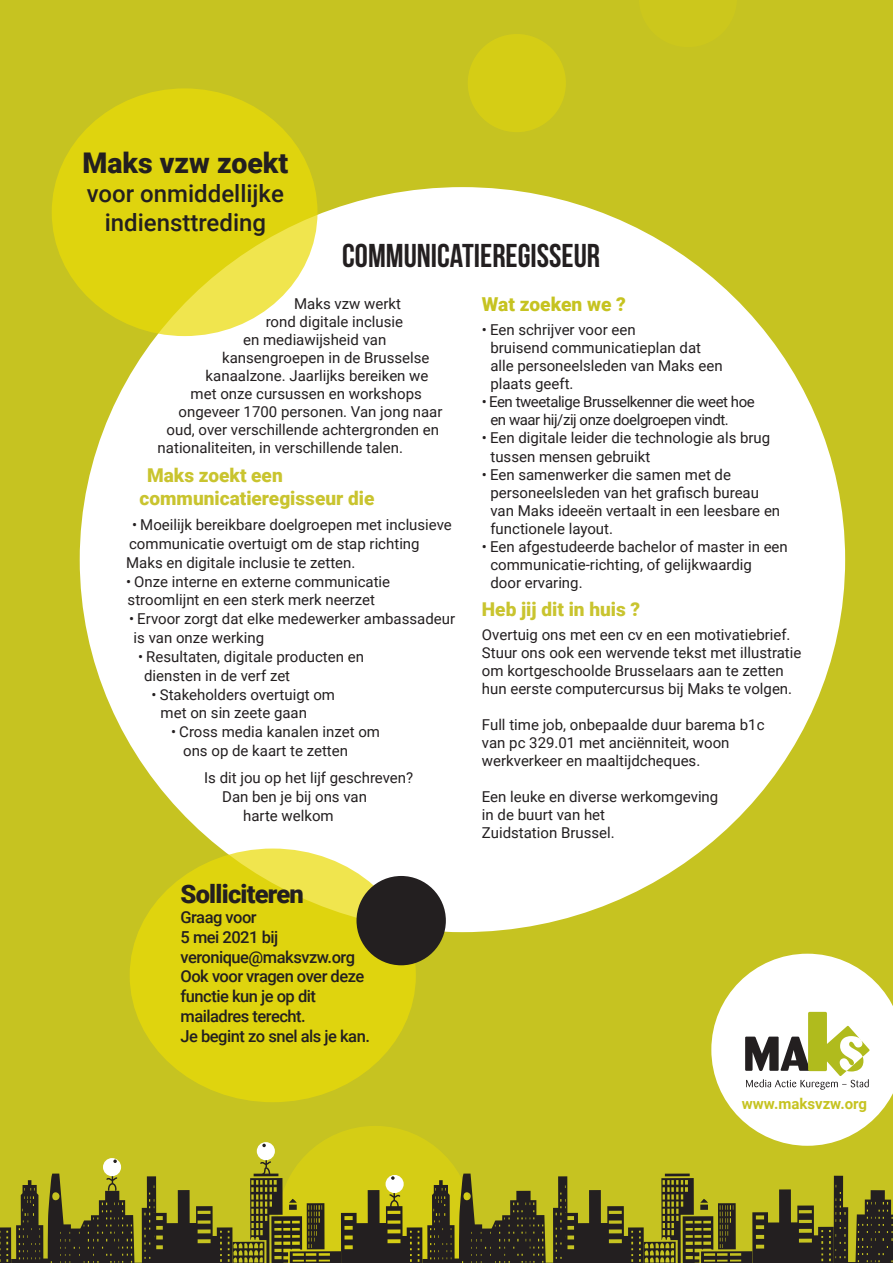
<style>
.page{position:relative;width:893px;height:1263px;background:#c6c321}
.page>*{position:absolute;margin:0;border:0;box-sizing:border-box;transform-origin:0 0}
.t1{font:700 33px "Bebas Neue";color:#231f20}
.t2{font:900 28.5px "Roboto";color:#231f20}
.t3{font:900 25.5px "Roboto";letter-spacing:-.03em;color:#231f20}
.t4{font:500 24px/28.8px "Roboto";color:#231f20;text-align:center}
.t5{font:900 19.2px "Roboto";color:#c6c321}
.t6{font:900 19.05px/22.8px "Roboto";color:#c9c42f}
.t7{font:500 16.5px/19.8px "Roboto";letter-spacing:-.03em;color:#231f20}
.t8{font:15px/18px "Roboto";color:#231f20}
.t9{font:15px/18px "Roboto";letter-spacing:-.03em;color:#231f20}
.t10{font:700 15px "Roboto";color:#c6c321}
</style>
<div class="page">
<div style="left:80px;top:187px;width:765px;height:745px;background:#fff;border-radius:50%"></div>
<svg style="left:52px;top:88px;width:265px;height:248px;background:#e1d617"></svg>
<div style="left:468px;top:34px;width:98px;height:98px;background:#d5cd15;border-radius:50%"></div>
<svg style="left:130px;top:848px;width:286px;height:254px;background:#e3d81e"></svg>
<div style="left:356px;top:876px;width:90px;height:89px;background:#231f20;border-radius:50%"></div>
<svg style="left:0;top:954px;width:893px;height:309px"></svg>
<h2 class="t2" style="left:82px;top:143px;width:207px">Maks vzw zoekt</h2>
<h3 class="t4" style="left:87px;top:178px;width:199px">voor onmiddellijke indiensttreding</h3>
<h1 class="t1" style="left:342px;top:238px;width:259px">COMMUNICATIEREGISSEUR</h1>
<p class="t8" style="left:294px;top:294px;width:108px">Maks vzw werkt</p>
<p class="t8" style="left:266px;top:312px;width:139px">rond digitale inclusie</p>
<p class="t8" style="left:243px;top:330px;width:145px">en mediawijsheid van</p>
<p class="t8" style="left:222px;top:348px;width:209px">kansengroepen in de Brusselse</p>
<p class="t8" style="left:206px;top:366px;width:224px">kanaalzone. Jaarlijks bereiken we</p>
<p class="t8" style="left:191px;top:384px;width:233px">met onze cursussen en workshops</p>
<p class="t8" style="left:179px;top:402px;width:265px">ongeveer 1700 personen. Van jong naar</p>
<p class="t8" style="left:167px;top:420px;width:274px">oud, over verschillende achtergronden en</p>
<p class="t8" style="left:158px;top:438px;width:247px">nationaliteiten, in verschillende talen.</p>
<p class="t6" style="left:140px;top:463px;width:236px;text-indent:8px">Maks zoekt een communicatieregisseur die</p>
<p class="t8" style="left:126px;top:515px;width:327px;line-height:18.9px;text-indent:6px">• Moeilijk bereikbare doelgroepen met inclusieve communicatie overtuigt om de stap richting<br>Maks en digitale inclusie te zetten.</p>
<p class="t8" style="left:126px;top:571px;width:266px;line-height:18.9px">• Onze interne en externe communicatie stroomlijnt en een sterk merk neerzet</p>
<p class="t8" style="left:134px;top:609px;width:323px;line-height:18.9px;text-indent:-4px">• Ervoor zorgt dat elke medewerker ambassadeur is van onze werking</p>
<p class="t8" style="left:144px;top:647px;width:221px;line-height:18.8px;text-indent:-6px">• Resultaten, digitale producten en diensten in de verf zet</p>
<p class="t8" style="left:161px;top:684px;width:176px;line-height:18.9px;text-indent:-9px">• Stakeholders overtuigt om met on sin zeete gaan</p>
<p class="t8" style="left:183px;top:722px;width:198px;line-height:18.8px;text-indent:-12px">• Cross media kanalen inzet om ons op de kaart te zetten</p>
<p class="t8" style="left:204px;top:768px;width:211px">Is dit jou op het lijf geschreven?</p>
<p class="t8" style="left:222px;top:787px;width:146px">Dan ben je bij ons van</p>
<p class="t8" style="left:243px;top:806px;width:92px">harte welkom</p>
<h3 class="t3" style="left:180px;top:876px;width:125px">Solliciteren</h3>
<p class="t7" style="left:180px;top:906px;width:191px">Graag voor<br>5 mei 2021 bij veronique@maksvzw.org<br>Ook voor vragen over deze functie kun je op dit mailadres terecht.<br>Je begint zo snel als je kan.</p>
<p class="t5" style="left:482px;top:291px;width:146px">Wat zoeken we ?</p>
<p class="t8" style="left:490px;top:321px;width:234px;text-indent:-9px">• Een schrijver voor een<br>bruisend communicatieplan dat alle personeelsleden van Maks een plaats geeft.</p>
<p class="t9" style="left:490px;top:393px;width:266px;text-indent:-9px">• Een tweetalige Brusselkenner die weet hoe en waar hij/zij onze doelgroepen vindt.</p>
<p class="t8" style="left:490px;top:429px;width:281px;text-indent:-9px">• Een digitale leider die technologie als brug tussen mensen gebruikt</p>
<p class="t8" style="left:490px;top:465px;width:291px;text-indent:-9px">• Een samenwerker die samen met de personeelsleden van het grafisch bureau van Maks ideeën vertaalt in een leesbare en functionele layout.</p>
<p class="t8" style="left:490px;top:537px;width:299px;text-indent:-9px">• Een afgestudeerde bachelor of master in een communicatie-richting, of gelijkwaardig<br>door ervaring.</p>
<p class="t6" style="left:482px;top:597px;width:160px">Heb jij dit in huis ?</p>
<p class="t8" style="left:482px;top:625px;width:321px">Overtuig ons met een cv en een motivatiebrief.<br>Stuur ons ook een wervende tekst met illustratie om kortgeschoolde Brusselaars aan te zetten hun eerste computercursus bij Maks te volgen.</p>
<p class="t8" style="left:482px;top:715px;width:284px">Full time job, onbepaalde duur barema b1c van pc 329.01 met anciënniteit, woon werkverkeer en maaltijdcheques.</p>
<p class="t8" style="left:482px;top:787px;width:238px">Een leuke en diverse werkomgeving in de buurt van het<br>Zuidstation Brussel.</p>
<p class="t10" style="left:742px;top:1093px;width:127px">www.maksvzw.org</p>
</div>
